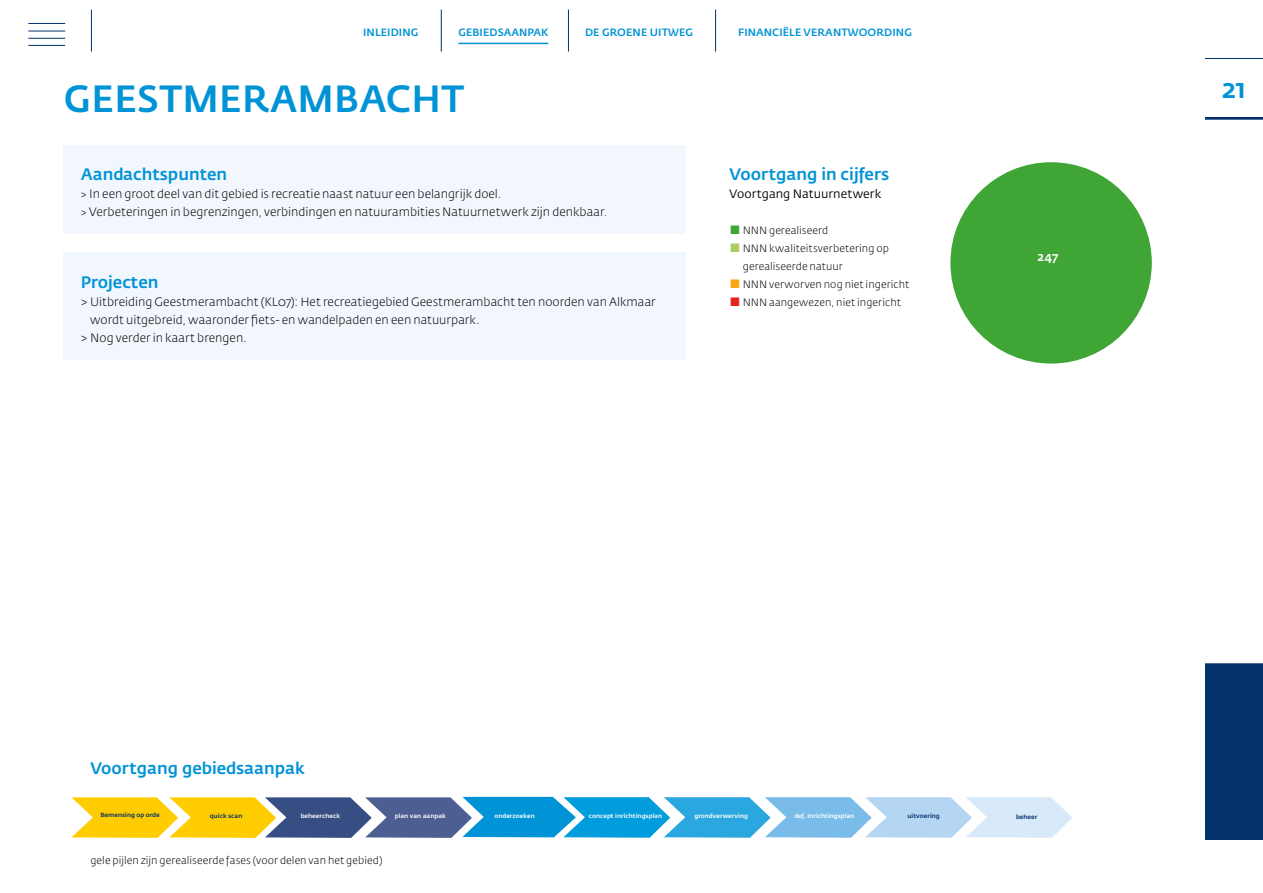
<style>
.page{position:relative;width:1263px;height:893px;background:#fff}
.page>*{position:absolute;margin:0;border:0;box-sizing:border-box;transform-origin:0 0}
.t1{font:500 37.5px "Fedra Sans Std";letter-spacing:.01em;color:#0093d6}
.t2{font:500 27px "Fedra Sans Std";color:#0093d6}
.t3{font:500 16.5px "Fedra Sans Std";color:#0093d6}
.t4{font:500 12.6px "Fedra Sans Std";color:#fff}
.t5{font:300 12px/18px "Fedra Sans Std";color:#000}
.t6{font:12px "Fedra Sans Std";color:#000}
.t7{font:300 10.5px/18px "Fedra Sans Std";letter-spacing:.005em;color:#000}
.t8{font:500 10.5px "Fedra Sans Std";letter-spacing:.01em;color:#0093d6}
.t9{font:500 6px "Fedra Sans Std";color:#fff;scale:1.05 1}
.t10{font:500 6px "Fedra Sans Std";color:#03326c;scale:1.05 1}
.s1{font-size:10.5px}
.s2{font-size:12px;color:#3fa535}
.s3{font-size:12px;color:#abcc60}
.s4{font-size:12px;color:#f7a711}
.s5{font-size:12px;color:#e52321}
</style>
<div class="page">
<svg style="left:71px;top:797px;width:1001px;height:41px;background:#8db6b4"></svg>
<div style="left:950px;top:162px;width:202px;height:202px;background:#3fa535;border-radius:101px"></div>
<div style="left:64px;top:145px;width:622px;height:88px;background:#f1f7fd"></div>
<div style="left:64px;top:252px;width:622px;height:107px;background:#f1f7fd"></div>
<div style="left:1205px;top:2px;width:58px;height:117px;background:#03326c"></div>
<div style="left:1205px;top:59px;width:58px;height:58px;background:#fff"></div>
<div style="left:1205px;top:0;width:58px;height:58px;background:#fff"></div>
<hr style="left:28px;top:23px;width:37px;height:1px;background:#03326c">
<hr style="left:28px;top:31px;width:37px;height:1px;background:#03326c">
<hr style="left:28px;top:38px;width:37px;height:1px;background:#03326c">
<hr style="left:28px;top:45px;width:37px;height:1px;background:#03326c">
<div style="left:1205px;top:663px;width:58px;height:177px;background:#03326c"></div>
<hr style="left:91px;top:10px;width:1px;height:42px;background:#03326c">
<hr style="left:441px;top:10px;width:1px;height:42px;background:#03326c">
<hr style="left:568px;top:10px;width:1px;height:42px;background:#03326c">
<hr style="left:715px;top:10px;width:1px;height:42px;background:#03326c">
<hr style="left:458px;top:43px;width:90px;height:1px;background:#0093d6">
<p class="t8" style="left:363px;top:26px;width:57px">INLEIDING</p>
<p class="t8" style="left:458px;top:26px;width:91px">GEBIEDSAANPAK</p>
<p class="t8" style="left:585px;top:25px;width:110px">DE GROENE UITWEG</p>
<p class="t8" style="left:738px;top:26px;width:175px">FINANCIËLE VERANTWOORDING</p>
<h1 class="t1" style="left:64px;top:76px;width:402px">GEESTMERAMBACHT</h1>
<h3 class="t3" style="left:81px;top:164px;width:148px">Aandachtspunten</h3>
<p class="t5" style="left:81px;top:185px;width:528px"><span class="s1">&gt;</span> In een groot deel van dit gebied is recreatie naast natuur een belangrijk doel.<br><span class="s1">&gt;</span> Verbeteringen in begrenzingen, verbindingen en natuurambities Natuurnetwerk zijn denkbaar.</p>
<h3 class="t3" style="left:81px;top:272px;width:79px">Projecten</h3>
<p class="t5" style="left:81px;top:293px;width:576px">&gt; Uitbreiding Geestmerambacht (KL07): Het recreatiegebied Geestmerambacht ten noorden van Alkmaar</p>
<p class="t5" style="left:90px;top:311px;width:391px">wordt uitgebreid, waaronder fiets- en wandelpaden en een natuurpark.</p>
<p class="t5" style="left:81px;top:329px;width:167px">&gt; Nog verder in kaart brengen.</p>
<h3 class="t3" style="left:730px;top:164px;width:161px">Voortgang in cijfers</h3>
<p class="t6" style="left:730px;top:186px;width:153px">Voortgang Natuurnetwerk</p>
<p class="t7" style="left:730px;top:221px;width:100px"><span class="s2">■</span> NNN gerealiseerd</p>
<p class="t7" style="left:743px;top:239px;width:148px;text-indent:-13px"><span class="s3">■</span> NNN kwaliteitsverbetering op gerealiseerde natuur</p>
<p class="t7" style="left:730px;top:275px;width:181px"><span class="s4">■</span> NNN verworven nog niet ingericht</p>
<p class="t7" style="left:730px;top:293px;width:173px"><span class="s5">■</span> NNN aangewezen, niet ingericht</p>
<p class="t4" style="left:1037px;top:248px;width:22px">247</p>
<h2 class="t2" style="left:1222px;top:72px;width:26px">21</h2>
<h3 class="t3" style="left:90px;top:758px;width:216px">Voortgang gebiedsaanpak</h3>
<p class="t10" style="left:100px;top:811px;width:58px">Bemensing op orde</p>
<p class="t10" style="left:210px;top:812px;width:32px">quick scan</p>
<p class="t9" style="left:301px;top:812px;width:39px">beheercheck</p>
<p class="t9" style="left:395px;top:812px;width:50px">plan van aanpak</p>
<p class="t9" style="left:495px;top:812px;width:40px">onderzoeken</p>
<p class="t9" style="left:589px;top:812px;width:71px">concept inrichtingsplan</p>
<p class="t9" style="left:694px;top:812px;width:53px">grondverwerving</p>
<p class="t9" style="left:794px;top:812px;width:58px">def. Inrichtingsplan</p>
<p class="t10" style="left:907px;top:812px;width:32px">uitvoering</p>
<p class="t10" style="left:1016px;top:813px;width:22px">beheer</p>
<p class="t7" style="left:90px;top:851px;width:294px">gele pijlen zijn gerealiseerde fases (voor delen van het gebied)</p>
</div>
